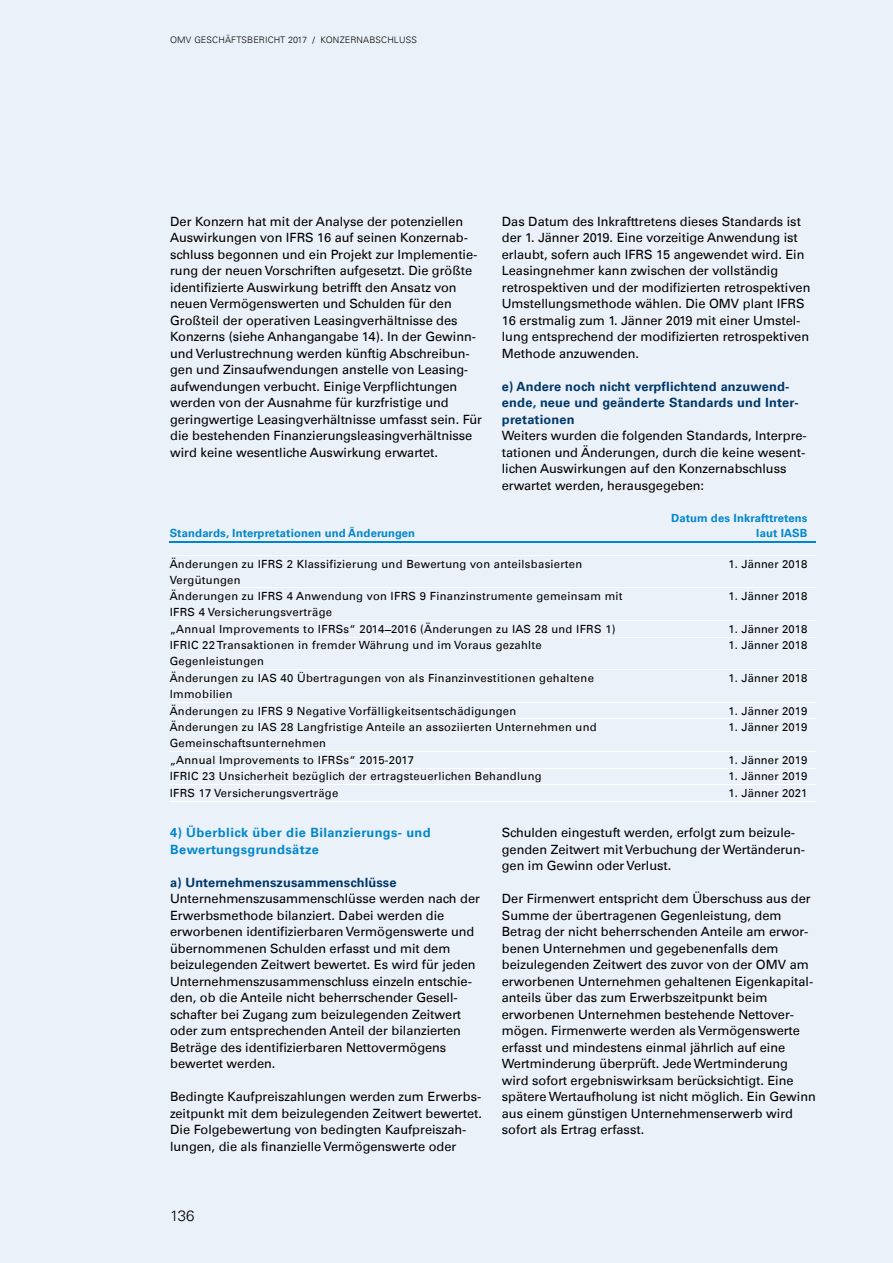
<style>
.page{position:relative;width:893px;height:1263px;background:#ebf1f8}
.page>*{position:absolute;margin:0;border:0;box-sizing:border-box;transform-origin:0 0}
.t1{font:300 15px "Univers Com 45";color:#000}
.t2{font:12.75px/16.5px "Univers LTOMV55 Roman";color:#000}
.t3{font:700 12.75px/16.5px "Univers LTOMV55 Roman";letter-spacing:.015em;color:#00386a}
.t4{font:700 12.75px/16.5px "Univers LTOMV55 Roman";letter-spacing:.035em;color:#0086cd}
.t5{font:11.25px/15.9px "Univers LTOMV55 Roman";letter-spacing:.025em;color:#000}
.t6{font:700 11.25px/15.9px "Univers LTOMV55 Roman";letter-spacing:.01em;color:#0086cd;text-align:right}
.t7{font:300 9px "Univers Com 45";letter-spacing:.015em;color:#000}
.s1{font-size:12.75px}
</style>
<div class="page">
<hr style="left:170px;top:541px;width:646px;height:2px;background:#0086cd">
<hr style="left:170px;top:555px;width:646px;height:1px;background:#fff">
<hr style="left:170px;top:588px;width:646px;height:1px;background:#fff">
<hr style="left:170px;top:620px;width:646px;height:1px;background:#fff">
<hr style="left:170px;top:637px;width:646px;height:1px;background:#fff">
<hr style="left:170px;top:669px;width:646px;height:1px;background:#fff">
<hr style="left:170px;top:702px;width:646px;height:1px;background:#fff">
<hr style="left:170px;top:718px;width:646px;height:1px;background:#fff">
<hr style="left:170px;top:751px;width:646px;height:1px;background:#fff">
<hr style="left:170px;top:768px;width:646px;height:1px;background:#fff">
<hr style="left:170px;top:784px;width:646px;height:1px;background:#fff">
<hr style="left:170px;top:801px;width:646px;height:1px;background:#fff">
<p class="t7" style="left:170px;top:36px;width:248px">OMV GESCHÄFTSBERICHT 2017 / KONZERNABSCHLUSS</p>
<p class="t2" style="left:170px;top:213px;width:313px">Der Konzern hat mit der Analyse der potenziellen Auswirkungen von IFRS 16 auf seinen Konzernab&shy;schluss begonnen und ein Projekt zur Implementie&shy;rung der neuen Vorschriften aufgesetzt. Die größte identifizierte Auswirkung betrifft den Ansatz von neuen Vermögenswerten und Schulden für den Großteil der operativen Leasingverhältnisse des Konzerns (siehe Anhangangabe 14). In der Gewinn&shy;und Verlustrechnung werden künftig Abschreibun&shy;gen und Zinsaufwendungen anstelle von Leasing&shy;aufwendungen verbucht. Einige Verpflichtungen werden von der Ausnahme für kurzfristige und geringwertige Leasingverhältnisse umfasst sein. Für die bestehenden Finanzierungsleasingverhältnisse wird keine wesentliche Auswirkung erwartet.</p>
<p class="t2" style="left:502px;top:213px;width:310px">Das Datum des Inkrafttretens dieses Standards ist der 1. Jänner 2019. Eine vorzeitige Anwendung ist erlaubt, sofern auch IFRS 15 angewendet wird. Ein Leasingnehmer kann zwischen der vollständig retrospektiven und der modifizierten retrospektiven Umstellungsmethode wählen. Die OMV plant IFRS 16 erstmalig zum 1. Jänner 2019 mit einer Umstel&shy;lung entsprechend der modifizierten retrospektiven Methode anzuwenden.</p>
<p class="t3" style="left:502px;top:378px;width:299px">e) Andere noch nicht verpflichtend anzuwend&shy;ende, neue und geänderte Standards und Inter&shy;pretationen</p>
<p class="t2" style="left:502px;top:428px;width:307px">Weiters wurden die folgenden Standards, Interpre&shy;tationen und Änderungen, durch die keine wesent&shy;lichen Auswirkungen auf den Konzernabschluss erwartet werden, herausgegeben:</p>
<p class="t6" style="left:170px;top:526px;width:247px">Standards, Interpretationen und Änderungen</p>
<p class="t6" style="left:671px;top:510px;width:138px">Datum des Inkrafttretens laut IASB</p>
<p class="t5" style="left:170px;top:556px;width:414px">Änderungen zu IFRS 2 Klassifizierung und Bewertung von anteilsbasierten<br>Vergütungen</p>
<p class="t5" style="left:728px;top:556px;width:81px">1. Jänner 2018</p>
<p class="t5" style="left:170px;top:588px;width:454px">Änderungen zu IFRS 4 Anwendung von IFRS 9 Finanzinstrumente gemeinsam mit<br>IFRS 4 Versicherungsverträge</p>
<p class="t5" style="left:728px;top:588px;width:81px">1. Jänner 2018</p>
<p class="t5" style="left:170px;top:621px;width:447px">„Annual Improvements to IFRSs“ 2014<span class="s1">–</span>2016 (Änderungen zu IAS 28 und IFRS 1)</p>
<p class="t5" style="left:728px;top:621px;width:81px">1. Jänner 2018</p>
<p class="t5" style="left:170px;top:638px;width:374px">IFRIC 22 Transaktionen in fremder Währung und im Voraus gezahlte<br>Gegenleistungen</p>
<p class="t5" style="left:728px;top:638px;width:81px">1. Jänner 2018</p>
<p class="t5" style="left:170px;top:670px;width:426px">Änderungen zu IAS 40 Übertragungen von als Finanzinvestitionen gehaltene<br>Immobilien</p>
<p class="t5" style="left:728px;top:670px;width:81px">1. Jänner 2018</p>
<p class="t5" style="left:170px;top:703px;width:348px">Änderungen zu IFRS 9 Negative Vorfälligkeitsentschädigungen</p>
<p class="t5" style="left:728px;top:703px;width:80px">1. Jänner 2019</p>
<p class="t5" style="left:170px;top:719px;width:428px">Änderungen zu IAS 28 Langfristige Anteile an assoziierten Unternehmen und<br>Gemeinschaftsunternehmen</p>
<p class="t5" style="left:728px;top:719px;width:81px">1. Jänner 2019</p>
<p class="t5" style="left:170px;top:752px;width:246px">„Annual Improvements to IFRSs“ 2015-2017</p>
<p class="t5" style="left:728px;top:752px;width:81px">1. Jänner 2019</p>
<p class="t5" style="left:170px;top:769px;width:373px">IFRIC 23 Unsicherheit bezüglich der ertragsteuerlichen Behandlung</p>
<p class="t5" style="left:728px;top:769px;width:81px">1. Jänner 2019</p>
<p class="t5" style="left:170px;top:785px;width:170px">IFRS 17 Versicherungsverträge</p>
<p class="t5" style="left:728px;top:785px;width:81px">1. Jänner 2021</p>
<p class="t4" style="left:170px;top:825px;width:262px">4) Überblick über die Bilanzierungs- und<br>Bewertungsgrundsätze</p>
<p class="t3" style="left:170px;top:874px;width:228px">a) Unternehmenszusammenschlüsse</p>
<p class="t2" style="left:170px;top:891px;width:311px">Unternehmenszusammenschlüsse werden nach der Erwerbsmethode bilanziert. Dabei werden die erworbenen identifizierbaren Vermögenswerte und übernommenen Schulden erfasst und mit dem beizulegenden Zeitwert bewertet. Es wird für jeden Unternehmenszusammenschluss einzeln entschie&shy;den, ob die Anteile nicht beherrschender Gesell&shy;schafter bei Zugang zum beizulegenden Zeitwert oder zum entsprechenden Anteil der bilanzierten Beträge des identifizierbaren Nettovermögens bewertet werden.</p>
<p class="t2" style="left:170px;top:1089px;width:313px">Bedingte Kaufpreiszahlungen werden zum Erwerbs&shy;zeitpunkt mit dem beizulegenden Zeitwert bewertet.<br>Die Folgebewertung von bedingten Kaufpreiszah&shy;lungen, die als finanzielle Vermögenswerte oder</p>
<p class="t2" style="left:502px;top:825px;width:305px">Schulden eingestuft werden, erfolgt zum beizule&shy;genden Zeitwert mit Verbuchung der Wertänderun&shy;gen im Gewinn oder Verlust.</p>
<p class="t2" style="left:502px;top:891px;width:315px">Der Firmenwert entspricht dem Überschuss aus der Summe der übertragenen Gegenleistung, dem Betrag der nicht beherrschenden Anteile am erwor&shy;benen Unternehmen und gegebenenfalls dem beizulegenden Zeitwert des zuvor von der OMV am erworbenen Unternehmen gehaltenen Eigenkapital&shy;anteils über das zum Erwerbszeitpunkt beim erworbenen Unternehmen bestehende Nettover&shy;mögen. Firmenwerte werden als Vermögenswerte erfasst und mindestens einmal jährlich auf eine Wertminderung überprüft. Jede Wertminderung wird sofort ergebniswirksam berücksichtigt. Eine spätere Wertaufholung ist nicht möglich. Ein Gewinn aus einem günstigen Unternehmenserwerb wird sofort als Ertrag erfasst.</p>
<p class="t1" style="left:170px;top:1210px;width:26px">136</p>
</div>
